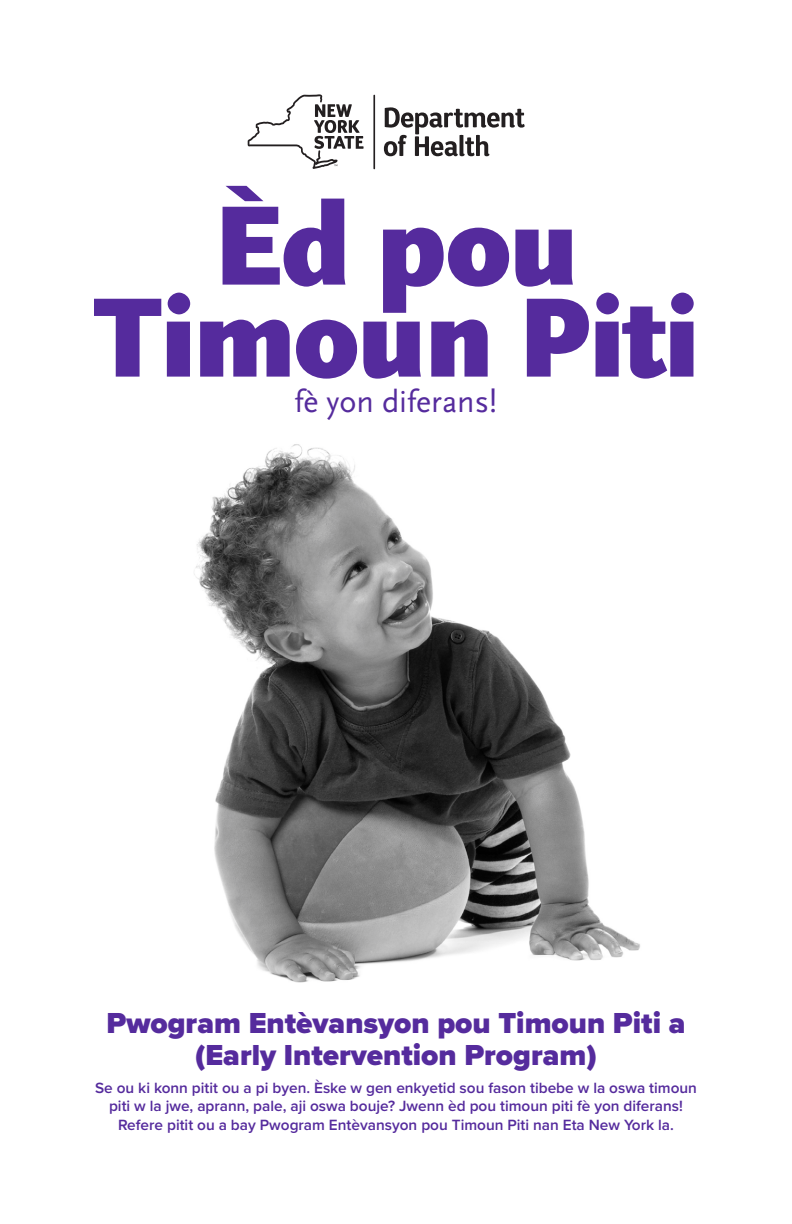
<style>
.page{position:relative;width:792px;height:1224px;background:#fff}
.page>*{position:absolute;margin:0;border:0;box-sizing:border-box;transform-origin:0 0}
.t1{font:900 118px/92px "Scala Sans Pro";letter-spacing:-.01em;color:#552b9d;text-align:center}
.t2{font:32px "Scala Sans Pro";color:#552b9d}
.t3{font:900 30px/32px "Proxima Nova";color:#552b9d;text-align:center}
.t4{font:600 15.4px/18.4px "Proxima Nova";color:#552b9d;text-align:center}
</style>
<div class="page">
<svg style="left:384px;top:107px;width:141px;height:49px"></svg>
<hr style="left:373px;top:95px;width:2px;height:74px;background:#231f20">
<svg style="left:248px;top:94px;width:116px;height:75px"></svg>
<img style="left:194px;top:444px;width:446px;height:539px">
<p class="t1" style="left:93px;top:201px;width:608px">Èd pou<br>Timoun Piti</p>
<p class="t2" style="left:295px;top:383px;width:204px">fè yon diferans!</p>
<p class="t3" style="left:106px;top:1007px;width:581px">Pwogram Entèvansyon pou Timoun Piti a (Early Intervention Program)</p>
<p class="t4" style="left:95px;top:1078px;width:603px">Se ou ki konn pitit ou a pi byen. Èske w gen enkyetid sou fason tibebe w la oswa timoun piti w la jwe, aprann, pale, aji oswa bouje? Jwenn èd pou timoun piti fè yon diferans!<br>Refere pitit ou a bay Pwogram Entèvansyon pou Timoun Piti nan Eta New York la.</p>
</div>
